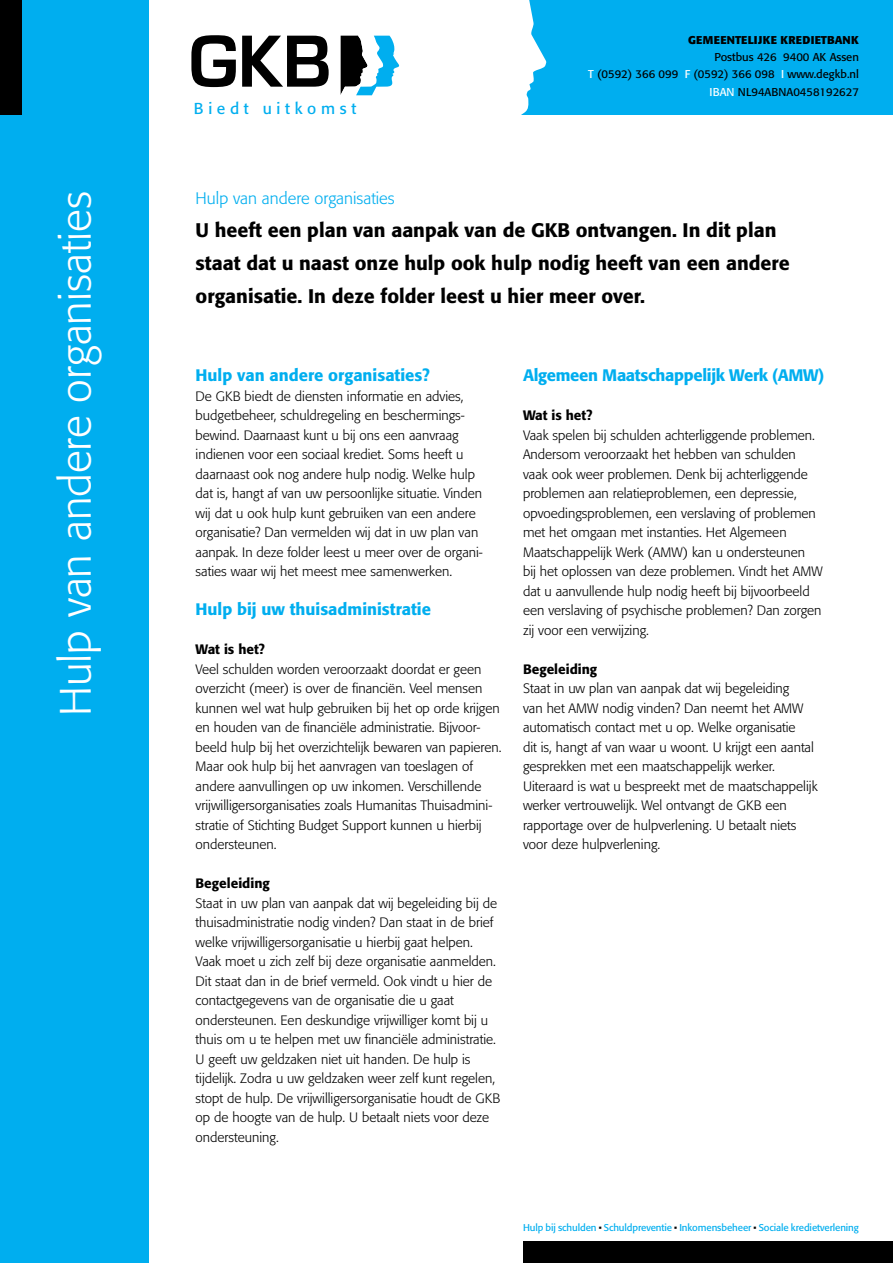
<style>
.page{position:relative;width:893px;height:1263px;background:#fff}
.page>*{position:absolute;margin:0;border:0;box-sizing:border-box;transform-origin:0 0}
.t1{font:300 43.5px "Formata";color:#fff}
.t2{font:500 19.5px/33px "Formata";color:#000}
.t3{font:500 16.5px "Formata";color:#00aeef}
.t4{font:500 16.5px "Formata";letter-spacing:-.02em;color:#00aeef}
.t5{font:300 16.5px "Formata";color:#00aeef}
.t6{font:15.75px "Formata";letter-spacing:.3em;color:#00aeef}
.t7{font:300 13.5px/19.5px "Formata";color:#000}
.t8{font:500 13.5px "Formata";color:#000}
.t9{font:11.25px/17.2px "Formata";color:#000;text-align:right}
.t10{font:700 11.25px "Formata";letter-spacing:.02em;color:#000}
.t11{font:9.75px "Formata";letter-spacing:-.01em;color:#00aeef}
.s1{color:#fff}
.s2{color:#000}
</style>
<div class="page">
<div style="left:0;top:0;width:149px;height:1263px;background:#00aeef"></div>
<div style="left:0;top:0;width:21px;height:115px;background:#000"></div>
<div style="left:475px;top:0;width:418px;height:115px;background:#00aeef"></div>
<svg style="left:341px;top:0;width:206px;height:115px"></svg>
<svg style="left:191px;top:35px;width:45px;height:52px"></svg>
<svg style="left:242px;top:36px;width:87px;height:51px"></svg>
<div style="left:523px;top:1242px;width:370px;height:21px;background:#000"></div>
<p class="t6" style="left:194px;top:99px;width:164px">Biedt uitkomst</p>
<p class="t10" style="left:688px;top:33px;width:172px">GEMEENTELIJKE KREDIETBANK</p>
<p class="t9" style="left:588px;top:49px;width:272px">Postbus 426 9400 AK Assen<br><span class="s1">T</span> (0592) 366 099 <span class="s1">F</span> (0592) 366 098 <span class="s1">I</span> www.degkb.nl<br><span class="s1">IBAN</span> NL94ABNA0458192627</p>
<p class="t1" style="left:50px;top:716px;width:526px;rotate:-90deg">Hulp van andere organisaties</p>
<p class="t5" style="left:196px;top:188px;width:201px">Hulp van andere organisaties</p>
<p class="t2" style="left:196px;top:213px;width:596px">U heeft een plan van aanpak van de GKB ontvangen. In dit plan staat dat u naast onze hulp ook hulp nodig heeft van een andere organisatie. In deze folder leest u hier meer over.</p>
<p class="t3" style="left:196px;top:365px;width:236px">Hulp van andere organisaties?</p>
<p class="t7" style="left:196px;top:386px;width:289px">De GKB biedt de diensten informatie en advies, budgetbeheer, schuldregeling en beschermings&shy;bewind. Daarnaast kunt u bij ons een aanvraag indienen voor een sociaal krediet. Soms heeft u daarnaast ook nog andere hulp nodig. Welke hulp dat is, hangt af van uw persoonlijke situatie. Vinden wij dat u ook hulp kunt gebruiken van een andere organisatie? Dan vermelden wij dat in uw plan van aanpak. In deze folder leest u meer over de organi&shy;saties waar wij het meest mee samenwerken.</p>
<p class="t3" style="left:196px;top:599px;width:237px">Hulp bij uw thuisadministratie</p>
<p class="t8" style="left:196px;top:641px;width:71px">Wat is het?</p>
<p class="t7" style="left:196px;top:659px;width:308px">Veel schulden worden veroorzaakt doordat er geen overzicht (meer) is over de financiën. Veel mensen kunnen wel wat hulp gebruiken bij het op orde krijgen en houden van de financiële administratie. Bijvoor&shy;beeld hulp bij het overzichtelijk bewaren van papieren.<br>Maar ook hulp bij het aanvragen van toeslagen of andere aanvullingen op uw inkomen. Verschillende vrijwilligersorganisaties zoals Humanitas Thuisadmini&shy;stratie of Stichting Budget Support kunnen u hierbij ondersteunen.</p>
<p class="t8" style="left:196px;top:875px;width:76px">Begeleiding</p>
<p class="t7" style="left:196px;top:893px;width:306px">Staat in uw plan van aanpak dat wij begeleiding bij de thuisadministratie nodig vinden? Dan staat in de brief welke vrijwilligersorganisatie u hierbij gaat helpen.<br>Vaak moet u zich zelf bij deze organisatie aanmelden.<br>Dit staat dan in de brief vermeld. Ook vindt u hier de contactgegevens van de organisatie die u gaat ondersteunen. Een deskundige vrijwilliger komt bij u thuis om u te helpen met uw financiële administratie.<br>U geeft uw geldzaken niet uit handen. De hulp is tijdelijk. Zodra u uw geldzaken weer zelf kunt regelen, stopt de hulp. De vrijwilligersorganisatie houdt de GKB op de hoogte van de hulp. U betaalt niets voor deze ondersteuning.</p>
<p class="t4" style="left:523px;top:365px;width:303px">Algemeen Maatschappelijk Werk (AMW)</p>
<p class="t8" style="left:523px;top:407px;width:71px">Wat is het?</p>
<p class="t7" style="left:523px;top:425px;width:301px">Vaak spelen bij schulden achterliggende problemen.<br>Andersom veroorzaakt het hebben van schulden vaak ook weer problemen. Denk bij achterliggende problemen aan relatieproblemen, een depressie, opvoedingsproblemen, een verslaving of problemen met het omgaan met instanties. Het Algemeen Maatschappelijk Werk (AMW) kan u ondersteunen<br>bij het oplossen van deze problemen. Vindt het AMW dat u aanvullende hulp nodig heeft bij bijvoorbeeld een verslaving of psychische problemen? Dan zorgen zij voor een verwijzing.</p>
<p class="t8" style="left:523px;top:660px;width:76px">Begeleiding</p>
<p class="t7" style="left:523px;top:679px;width:296px">Staat in uw plan van aanpak dat wij begeleiding<br>van het AMW nodig vinden? Dan neemt het AMW automatisch contact met u op. Welke organisatie<br>dit is, hangt af van waar u woont. U krijgt een aantal gesprekken met een maatschappelijk werker.<br>Uiteraard is wat u bespreekt met de maatschappelijk werker vertrouwelijk. Wel ontvangt de GKB een rapportage over de hulpverlening. U betaalt niets voor deze hulpverlening.</p>
<p class="t11" style="left:523px;top:1221px;width:337px">Hulp bij schulden <span class="s2">•</span> Schuldpreventie <span class="s2">•</span> Inkomensbeheer <span class="s2">•</span> Sociale kredietverlening</p>
</div>
